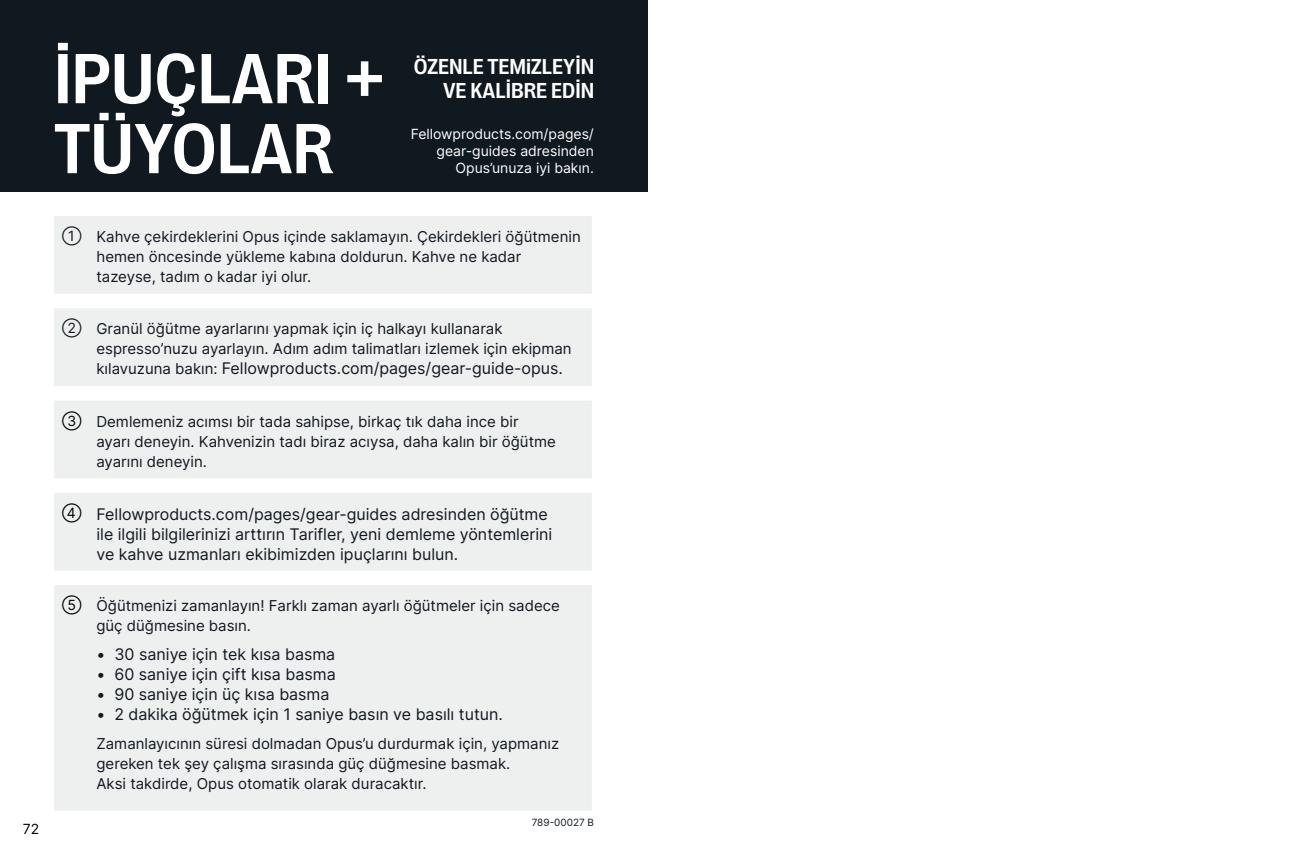
<style>
.page{position:relative;width:1296px;height:864px;background:#fff}
.page>*{position:absolute;margin:0;border:0;box-sizing:border-box;transform-origin:0 0}
.t1{font:72px/70px "PP Right Grotesk Casual Variable";color:#fff}
.t2{font:22px/24px "PP Right Grotesk Casual Variable";color:#fff;text-align:right}
.t3{font:16px/20px "Inter";color:#101820}
.t4{font:15px/20px "Inter";color:#101820}
.t5{font:14px/17px "Inter";color:#fff;text-align:right}
.t6{font:14px "Inter";color:#000}
.t7{font:10px "Inter";color:#101820}
.s1{font-size:14px}
.s2{font-size:15px}
.s3{font-size:14px;color:#000}
</style>
<div class="page">
<div style="left:0;top:0;width:648px;height:192px;background:#101820"></div>
<svg style="left:54px;top:216px;width:538px;height:595px;background:#eff0f0"></svg>
<h1 class="t1" style="left:54px;top:43px;width:332px">İPUÇLARI +<br>TÜYOLAR</h1>
<h2 class="t2" style="left:414px;top:54px;width:182px">ÖZENLE TEMiZLEYİN<br>VE KALİBRE EDİN</h2>
<p class="t5" style="left:411px;top:125px;width:185px">Fellowproducts.com/pages/ gear-guides adresinden<br>Opus’unuza iyi bakın.</p>
<p class="t6" style="left:23px;top:819px;width:18px">72</p>
<p class="t4" style="left:96px;top:226px;width:486px;text-indent:-34px"><span class="s1">➀</span> Kahve çekirdeklerini Opus içinde saklamayın. Çekirdekleri öğütmenin hemen öncesinde yükleme kabına doldurun. Kahve ne kadar tazeyse, tadım o kadar iyi olur.</p>
<p class="t4" style="left:96px;top:319px;width:477px;text-indent:-34px"><span class="s1">➁</span> Granül öğütme ayarlarını yapmak için iç halkayı kullanarak espresso’nuzu ayarlayın. Adım adım talimatları izlemek için ekipman</p>
<p class="t3" style="left:96px;top:358px;width:468px"><span class="s2">kılavuzuna bakın:</span> Fellowproducts.com/pages/gear-guide-opus.</p>
<p class="t4" style="left:96px;top:411px;width:461px;text-indent:-34px"><span class="s3">➂</span> Demlemeniz acımsı bir tada sahipse, birkaç tık daha ince bir ayarı deneyin. Kahvenizin tadı biraz acıysa, daha kalın bir öğütme ayarını deneyin.</p>
<p class="t3" style="left:96px;top:504px;width:457px;text-indent:-34px"><span class="s3">➃</span> Fellowproducts.com/pages/gear-guides adresinden öğütme ile ilgili bilgilerinizi arttırın Tarifler, yeni demleme yöntemlerini ve kahve uzmanları ekibimizden ipuçlarını bulun.</p>
<p class="t4" style="left:96px;top:595px;width:465px;text-indent:-34px"><span class="s3">➄</span> Öğütmenizi zamanlayın! Farklı zaman ayarlı öğütmeler için sadece güç düğmesine basın.</p>
<p class="t3" style="left:96px;top:644px;width:240px">• 30 saniye için tek kısa basma</p>
<p class="t3" style="left:96px;top:664px;width:241px">• 60 saniye için çift kısa basma</p>
<p class="t3" style="left:96px;top:684px;width:235px">• 90 saniye için üç kısa basma</p>
<p class="t3" style="left:96px;top:704px;width:408px">• 2 dakika öğütmek için 1 saniye basın ve basılı tutun.</p>
<p class="t4" style="left:96px;top:733px;width:464px">Zamanlayıcının süresi dolmadan Opus’u durdurmak için, yapmanız gereken tek şey çalışma sırasında güç düğmesine basmak.<br>Aksi takdirde, Opus otomatik olarak duracaktır.</p>
<p class="t7" style="left:532px;top:815px;width:64px">789-00027 B</p>
</div>
